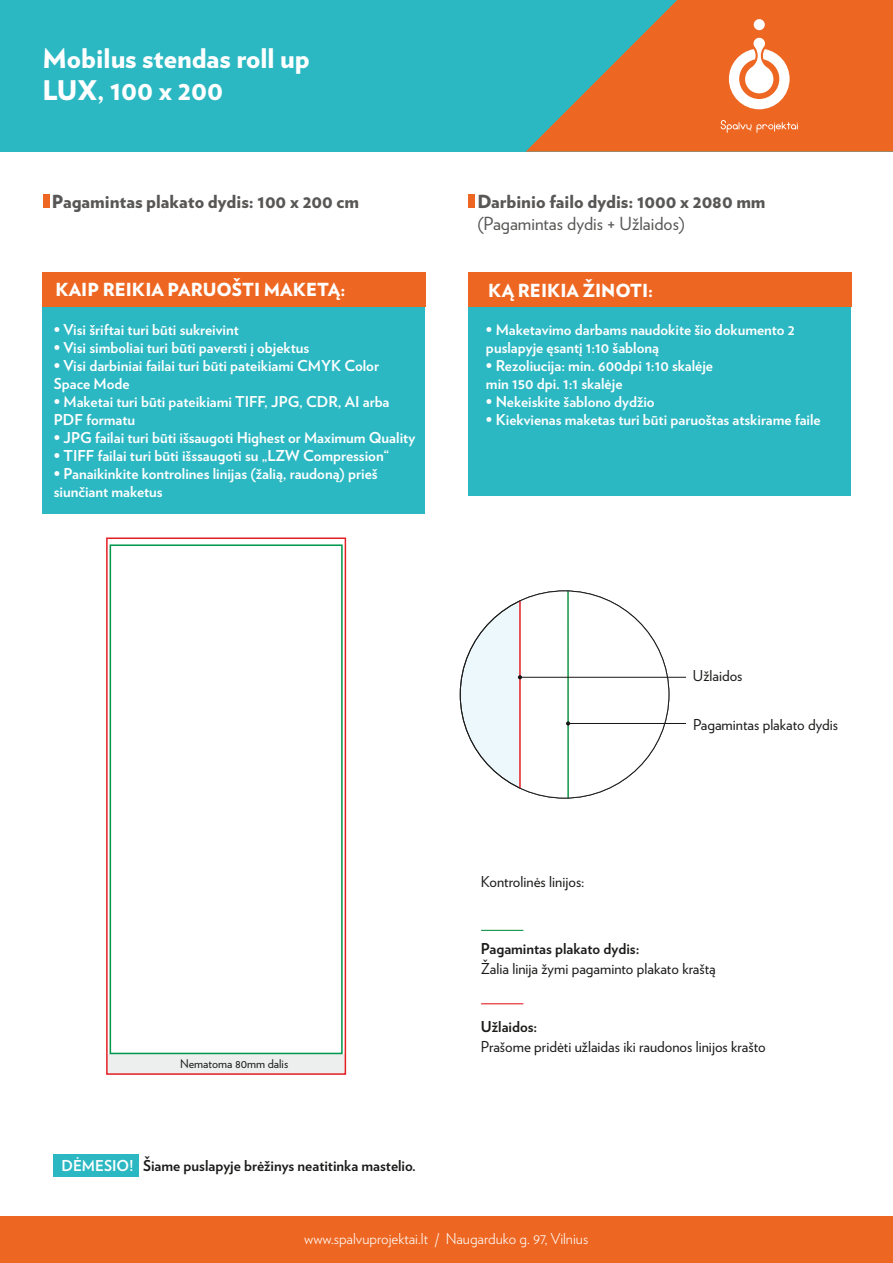
<style>
.page{position:relative;width:893px;height:1263px;background:#fff}
.page>*{position:absolute;margin:0;border:0;box-sizing:border-box;transform-origin:0 0}
.t1{font:900 27px/32.4px "Verlag";color:#fff}
.t2{font:900 18px "Verlag";color:#585756}
.t3{font:900 18px "Verlag";color:#fff}
.t4{font:18px "Verlag";color:#585756}
.t5{font:700 15px/18px "Verlag";color:#fff}
.t6{font:15px "Verlag";color:#1b1b1a}
.t7{font:700 15px "Verlag";color:#1b1b1a}
.t8{font:300 15px "Verlag";color:#fff}
.t9{font:12px "Verlag";color:#1b1b1a}
.s1{color:#fff}
</style>
<div class="page">
<div style="left:107px;top:1054px;width:238px;height:20px;background:#edefef"></div>
<hr style="left:481px;top:930px;width:42px;height:1px;background:#119447">
<hr style="left:481px;top:1003px;width:42px;height:1px;background:#e41e25">
<div style="left:460px;top:591px;width:209px;height:207px;background:#edf8fd;border-radius:50%"></div>
<hr style="left:568px;top:723px;width:118px;height:1px;background:#1a1617">
<hr style="left:520px;top:677px;width:166px;height:1px;background:#1a1617">
<svg style="left:518px;top:591px;width:151px;height:207px"></svg>
<div style="left:0;top:0;width:893px;height:152px;background:#2cb8c3"></div>
<svg style="left:526px;top:0;width:367px;height:152px;fill:#ee6722"></svg>
<svg style="left:721px;top:120px;width:77px;height:13px"></svg>
<div style="left:754px;top:19px;width:11px;height:11px;background:#fff;border-radius:50%"></div>
<svg style="left:729px;top:38px;width:61px;height:71px;background:#f7b999"></svg>
<div style="left:0;top:1216px;width:893px;height:47px;background:#ee6722"></div>
<div style="left:43px;top:294px;width:382px;height:220px;background:#2cb8c3"></div>
<div style="left:43px;top:272px;width:383px;height:35px;background:#ee6722"></div>
<div style="left:468px;top:277px;width:383px;height:219px;background:#2cb8c3"></div>
<div style="left:468px;top:272px;width:383px;height:35px;background:#ee6722"></div>
<div style="left:43px;top:195px;width:6px;height:13px;background:#ee6722"></div>
<div style="left:468px;top:195px;width:7px;height:13px;background:#ee6722"></div>
<div style="left:53px;top:1154px;width:86px;height:22px;background:#2cb8c3"></div>
<div style="left:106px;top:537px;width:240px;height:538px;border:2px solid #e41e25"></div>
<div style="left:110px;top:544px;width:233px;height:510px;border:2px solid #00984d"></div>
<h1 class="t1" style="left:42px;top:40px;width:269px">Mobilus stendas roll up<br>LUX, 100 x 200</h1>
<p class="t2" style="left:52px;top:187px;width:309px">Pagamintas plakato dydis: 100 x 200 cm</p>
<p class="t2" style="left:477px;top:187px;width:290px">Darbinio failo dydis: 1000 x 2080 mm</p>
<p class="t4" style="left:477px;top:210px;width:209px">(Pagamintas dydis + Užlaidos)</p>
<p class="t3" style="left:55px;top:275px;width:291px">KAIP REIKIA PARUOŠTI MAKETĄ:</p>
<p class="t5" style="left:54px;top:320px;width:187px">• Visi šriftai turi būti sukreivint</p>
<p class="t5" style="left:54px;top:338px;width:257px">• Visi simboliai turi būti paversti į objektus</p>
<p class="t5" style="left:54px;top:356px;width:327px">• Visi darbiniai failai turi būti pateikiami CMYK Color<br>Space Mode</p>
<p class="t5" style="left:54px;top:392px;width:337px">• Maketai turi būti pateikiami TIFF, JPG, CDR, AI arba<br>PDF formatu</p>
<p class="t5" style="left:54px;top:428px;width:363px">• JPG failai turi būti išsaugoti Highest or Maximum Quality</p>
<p class="t5" style="left:54px;top:446px;width:337px">• TIFF failai turi būti išssaugoti su „LZW Compression“</p>
<p class="t5" style="left:54px;top:464px;width:325px">• Panaikinkite kontrolines linijas (žalią, raudoną) prieš siunčiant maketus</p>
<p class="t3" style="left:488px;top:275px;width:166px">KĄ REIKIA ŽINOTI:</p>
<p class="t5" style="left:486px;top:320px;width:310px">• Maketavimo darbams naudokite šio dokumento 2 puslapyje ęsantį 1:10 šabloną</p>
<p class="t5" style="left:486px;top:356px;width:229px">• Rezoliucija: min. 600dpi 1:10 skalėje min 150 dpi. 1:1 skalėje</p>
<p class="t5" style="left:486px;top:392px;width:170px">• Nekeiskite šablono dydžio</p>
<p class="t5" style="left:486px;top:410px;width:336px">• Kiekvienas maketas turi būti paruoštas atskirame faile</p>
<p class="t9" style="left:180px;top:1054px;width:110px">Nematoma 80mm dalis</p>
<p class="t7" style="left:62px;top:1153px;width:356px"><span class="s1">DĖMESIO!</span> Šiame puslapyje brėžinys neatitinka mastelio.</p>
<p class="t6" style="left:481px;top:871px;width:105px">Kontrolinės linijos:</p>
<p class="t6" style="left:693px;top:664px;width:51px">Užlaidos</p>
<p class="t6" style="left:693px;top:713px;width:147px">Pagamintas plakato dydis</p>
<p class="t7" style="left:481px;top:937px;width:160px">Pagamintas plakato dydis:</p>
<p class="t6" style="left:481px;top:957px;width:236px">Žalia linija žymi pagaminto plakato kraštą</p>
<p class="t7" style="left:481px;top:1015px;width:58px">Užlaidos:</p>
<p class="t6" style="left:481px;top:1035px;width:286px">Prašome pridėti užlaidas iki raudonos linijos krašto</p>
<p class="t8" style="left:304px;top:1228px;width:285px">www.spalvuprojektai.lt / Naugarduko g. 97, Vilnius</p>
</div>
